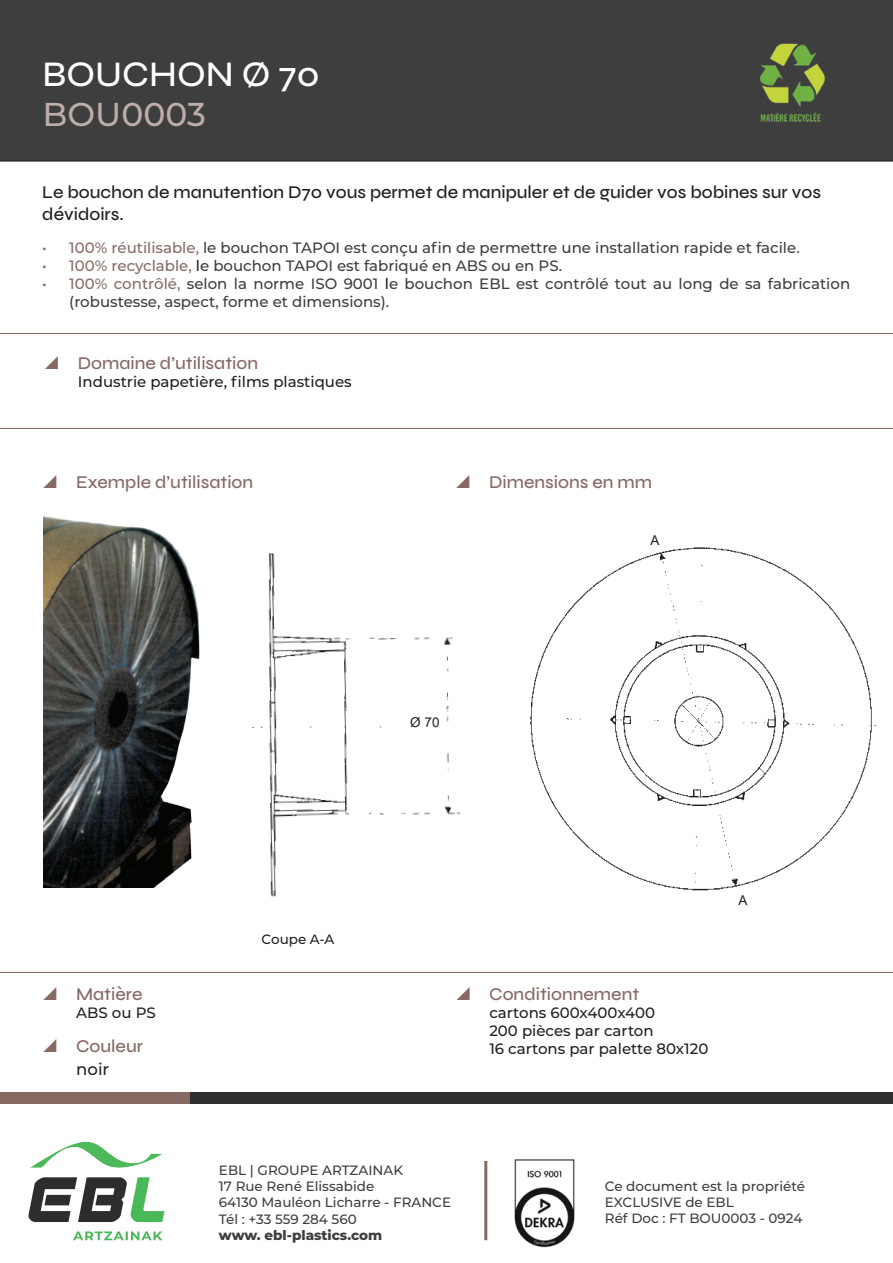
<style>
.page{position:relative;width:893px;height:1263px;background:#fff}
.page>*{position:absolute;margin:0;border:0;box-sizing:border-box;transform-origin:0 0}
.t1{font:36px "Syne";color:#fff}
.t2{font:500 33px "Montserrat";color:#bcada8}
.t3{font:18px "Syne";color:#876964}
.t4{font:18px/21.6px "Syne";color:#231f20}
.t5{font:500 16.5px "Montserrat";color:#231f20}
.t6{font:500 15px/18px "Montserrat";color:#3e3e3f}
.t7{font:500 15px/18px "Montserrat";color:#231f20}
.t8{font:500 13.5px/16.2px "Montserrat";color:#3e3e3f}
.t9{font:800 13.5px "Montserrat";color:#3e3e3f}
.t10{font:500 13.5px "Montserrat";color:#231f20}
.t11{font:13.5px "Arial";color:#231f20}
.s1{color:#876964}
.s2{color:#231f20}
</style>
<div class="page">
<hr style="left:0;top:972px;width:893px;height:1px;background:#876964">
<hr style="left:0;top:333px;width:893px;height:1px;background:#876964">
<img style="left:530px;top:547px;width:346px;height:344px">
<img style="left:268px;top:553px;width:192px;height:344px">
<img style="left:44px;top:516px;width:219px;height:372px">
<hr style="left:0;top:428px;width:893px;height:1px;background:#876964">
<div style="left:0;top:0;width:893px;height:162px;background:#3e3e3f"></div>
<img style="left:732px;top:31px;width:118px;height:118px">
<img style="left:514px;top:1159px;width:61px;height:89px">
<div style="left:190px;top:1092px;width:703px;height:12px;background:#312f30"></div>
<div style="left:0;top:1092px;width:190px;height:12px;background:#876964"></div>
<div style="left:484px;top:1161px;width:3px;height:79px;border:2px solid #876964"></div>
<svg style="left:73px;top:1231px;width:89px;height:9px"></svg>
<svg style="left:30px;top:1142px;width:132px;height:26px"></svg>
<svg style="left:28px;top:1177px;width:136px;height:45px"></svg>
<h1 class="t1" style="left:43px;top:52px;width:278px">BOUCHON Ø 70</h1>
<h2 class="t2" style="left:43px;top:91px;width:165px">BOU0003</h2>
<p class="t4" style="left:42px;top:181px;width:780px">Le bouchon de manutention D70 vous permet de manipuler et de guider vos bobines sur vos dévidoirs.</p>
<p class="t6" style="left:42px;top:238px;width:759px"><span class="s1">• 100% réutilisable,</span> le bouchon TAPOI est conçu afin de permettre une installation rapide et facile.</p>
<p class="t6" style="left:42px;top:256px;width:522px"><span class="s1">• 100% recyclable,</span> <span class="s2">l</span>e bouchon TAPOI est fabriqué en ABS ou en PS.</p>
<p class="t6" style="left:69px;top:274px;width:782px;text-indent:-27px"><span class="s1">• 100% contrôlé,</span> selon la norme ISO 9001 <span class="s2">l</span>e bouchon EBL est contrôlé tout au long de sa fabrication (robustesse, aspect, forme et dimensions).</p>
<p class="t3" style="left:78px;top:352px;width:182px">Domaine d’utilisation</p>
<p class="t7" style="left:78px;top:372px;width:275px">Industrie papetière, films plastiques</p>
<p class="t3" style="left:76px;top:471px;width:179px">Exemple d’utilisation</p>
<p class="t3" style="left:489px;top:471px;width:165px">Dimensions en mm</p>
<p class="t11" style="left:650px;top:531px;width:11px">A</p>
<p class="t11" style="left:410px;top:713px;width:31px">Ø 70</p>
<p class="t3" style="left:76px;top:983px;width:68px">Matière</p>
<p class="t7" style="left:76px;top:1003px;width:81px">ABS ou PS</p>
<p class="t3" style="left:76px;top:1034px;width:69px">Couleur</p>
<p class="t5" style="left:76px;top:1058px;width:35px">noir</p>
<p class="t10" style="left:262px;top:929px;width:74px">Coupe A-A</p>
<p class="t11" style="left:739px;top:891px;width:11px">A</p>
<p class="t3" style="left:489px;top:983px;width:152px">Conditionnement</p>
<p class="t7" style="left:489px;top:1003px;width:220px">cartons 600x400x400<br>200 pièces par carton<br>16 cartons par palette 80x120</p>
<p class="t8" style="left:219px;top:1161px;width:234px">EBL | GROUPE ARTZAINAK<br>17 Rue René Elissabide<br>64130 Mauléon Licharre - FRANCE<br>Tél : +33 559 284 560</p>
<p class="t9" style="left:219px;top:1225px;width:165px">www. ebl-plastics.com</p>
<p class="t8" style="left:605px;top:1177px;width:202px">Ce document est la propriété<br>EXCLUSIVE de EBL<br>Réf Doc : FT BOU0003 - 0924</p>
</div>
